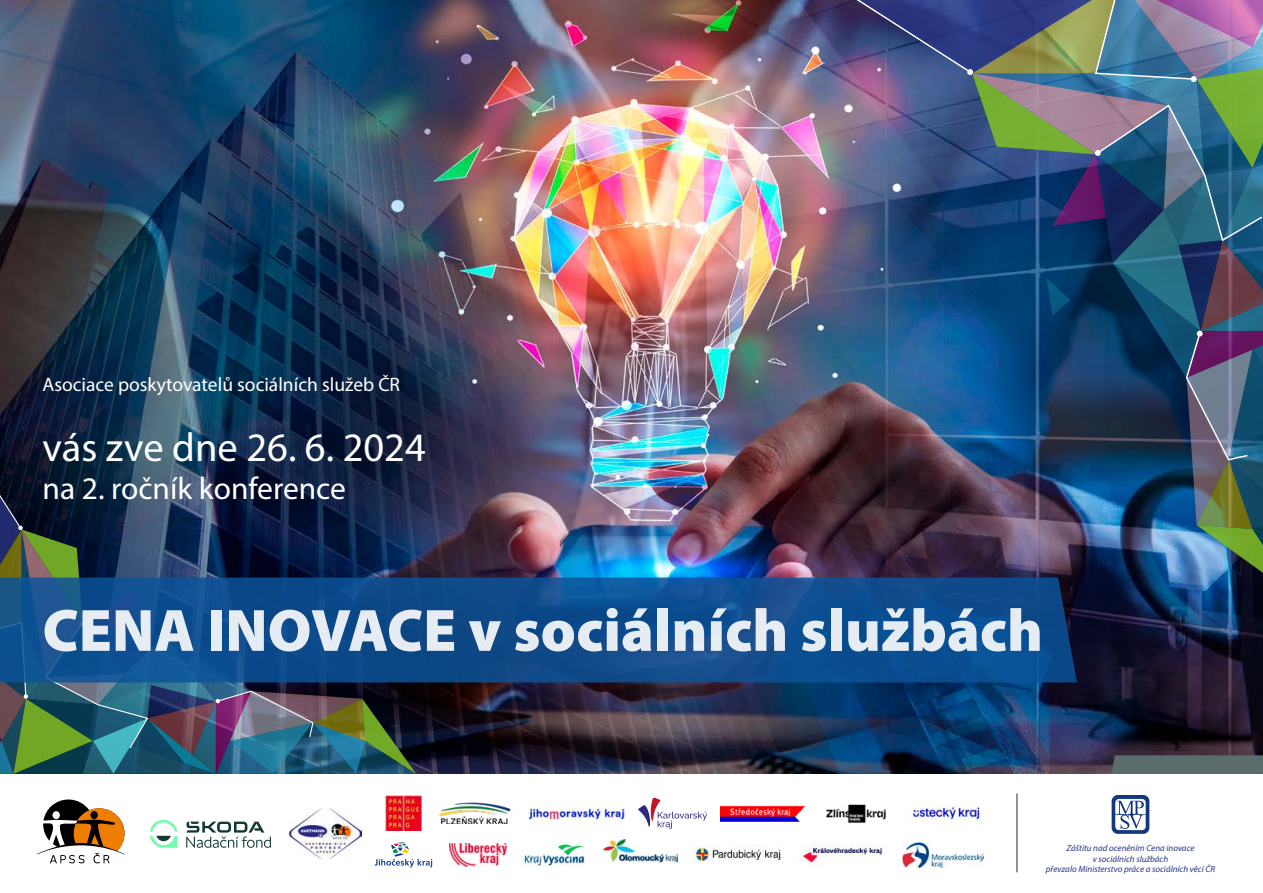
<style>
.page{position:relative;width:1263px;height:893px;background:#fff}
.page>*{position:absolute;margin:0;border:0;box-sizing:border-box;transform-origin:0 0}
.t1{font:900 60.15px "Myriad Pro";color:#fff}
.t2{font:40.5px "Myriad Pro";color:#fff}
.t3{font:31.5px "Myriad Pro";color:#fff}
.t4{font:19.5px "Myriad Pro";color:#fff}
.t5{font:italic 9px/10.8px "Myriad Pro";color:#283583;text-align:center}
</style>
<div class="page">
<img style="left:0;top:0;width:1263px;height:774px">
<img style="left:0;top:416px;width:416px;height:358px">
<svg style="left:0;top:577px;width:1077px;height:105px;background:#0e4c8d"></svg>
<div style="left:1111px;top:755px;width:152px;height:19px;background:#5b6c6d"></div>
<img style="left:822px;top:0;width:441px;height:597px">
<svg style="left:375px;top:842px;width:57px;height:25px"></svg>
<img style="left:386px;top:796px;width:35px;height:35px">
<img style="left:524px;top:843px;width:61px;height:23px">
<img style="left:439px;top:803px;width:72px;height:21px">
<img style="left:603px;top:840px;width:75px;height:24px">
<img style="left:529px;top:803px;width:96px;height:21px">
<img style="left:720px;top:805px;width:84px;height:16px">
<img style="left:695px;top:846px;width:86px;height:16px">
<img style="left:801px;top:844px;width:84px;height:21px">
<img style="left:826px;top:804px;width:60px;height:19px">
<img style="left:910px;top:803px;width:70px;height:20px">
<img style="left:902px;top:842px;width:81px;height:25px">
<svg style="left:638px;top:798px;width:69px;height:31px"></svg>
<img style="left:449px;top:844px;width:58px;height:22px">
<svg style="left:1112px;top:795px;width:37px;height:39px"></svg>
<svg style="left:37px;top:799px;width:88px;height:64px"></svg>
<hr style="left:1017px;top:793px;width:1px;height:79px;background:#000">
<img style="left:290px;top:809px;width:71px;height:50px">
<svg style="left:186px;top:822px;width:85px;height:26px"></svg>
<svg style="left:150px;top:820px;width:28px;height:28px"></svg>
<h3 class="t4" style="left:43px;top:372px;width:359px">Asociace poskytovatelů sociálních služeb ČR</h3>
<h2 class="t2" style="left:43px;top:423px;width:385px">vás zve dne 26. 6. 2024</h2>
<h3 class="t3" style="left:43px;top:469px;width:305px">na 2. ročník konference</h3>
<h1 class="t1" style="left:43px;top:590px;width:1002px">CENA INOVACE v sociálních službách</h1>
<p class="t5" style="left:1046px;top:842px;width:171px">Záštitu nad oceněním Cena inovace<br>v sociálních službách<br>převzalo Ministerstvo práce a sociálních věcí ČR</p>
</div>
